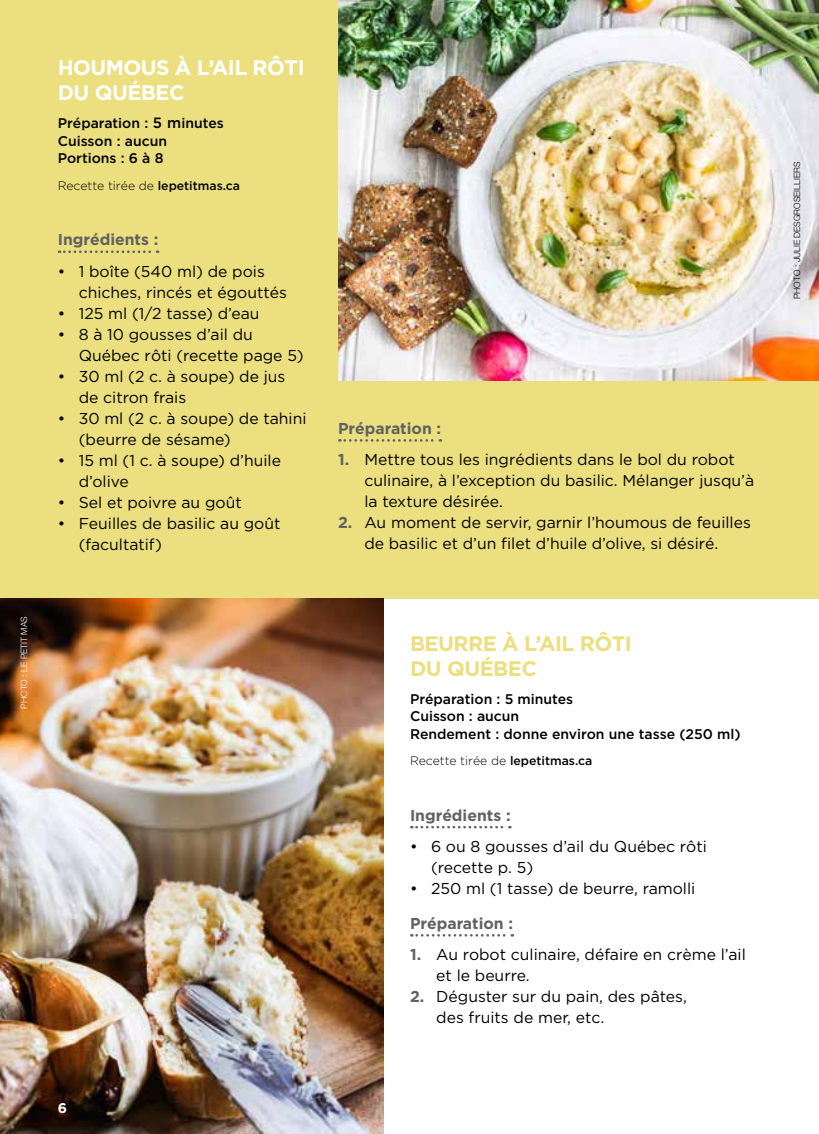
<style>
.page{position:relative;width:819px;height:1134px;background:#fff}
.page>*{position:absolute;margin:0;border:0;box-sizing:border-box;transform-origin:0 0}
.t1{font:700 21px/25.2px "Gotham";letter-spacing:-.025em;color:#fff}
.t2{font:700 21px/25.2px "Gotham";letter-spacing:-.025em;color:#ebdf80}
.t3{font:15.75px/21px "Gotham";color:#000}
.t4{font:700 15.75px "Gotham";color:#616161}
.t5{font:500 14px/17.5px "Gotham";color:#000}
.t6{font:700 14px "Gotham";color:#fff}
.t7{font:300 12.25px "Gotham HTF";color:#000}
.t8{font:300 8.75px "Helvetica Neue LT Std";color:#000}
.t9{font:300 8.75px "Helvetica Neue LT Std";color:#fff}
.s1{font-size:14.88px}
.s2{font-weight:500}
.s3{font-weight:700;color:#616161}
</style>
<div class="page">
<div style="left:0;top:0;width:819px;height:598px;background:#ebdf80"></div>
<hr style="left:818px;top:0;width:1px;height:1134px;background:#d5dee6">
<img style="left:0;top:598px;width:383px;height:536px">
<svg style="left:411px;top:826px;width:99px;height:2px"></svg>
<svg style="left:411px;top:934px;width:102px;height:3px"></svg>
<svg style="left:59px;top:250px;width:99px;height:3px"></svg>
<img style="left:338px;top:0;width:481px;height:380px">
<svg style="left:339px;top:439px;width:102px;height:3px"></svg>
<p class="t9" style="left:19px;top:709px;width:94px;rotate:-90deg">PHOTO : LE PETIT MAS</p>
<h1 class="t1" style="left:58px;top:55px;width:248px">HOUMOUS À L’AIL RÔTI<br>DU QUÉBEC</h1>
<p class="t5" style="left:58px;top:114px;width:168px">Préparation : <span class="s1">5 m</span>inutes<br>Cuisson : aucun<br>Portions : 6 à 8</p>
<p class="t7" style="left:58px;top:179px;width:184px">Recette tirée de <span class="s2">lepetitmas.ca</span></p>
<p class="t4" style="left:58px;top:231px;width:102px">Ingrédients :</p>
<p class="t3" style="left:79px;top:260px;width:210px;text-indent:-21px">• 1 boîte (540 ml) de pois chiches, rincés et égouttés</p>
<p class="t3" style="left:58px;top:302px;width:203px">• 125 ml (1/2 tasse) d’eau</p>
<p class="t3" style="left:79px;top:323px;width:227px;text-indent:-21px">• 8 à 10 gousses d’ail du<br>Québec rôti (recette page 5)</p>
<p class="t3" style="left:79px;top:365px;width:208px;text-indent:-21px">• 30 ml (2 c. à soupe) de jus de citron frais</p>
<p class="t3" style="left:79px;top:407px;width:229px;text-indent:-21px">• 30 ml (2 c. à soupe) de tahini (beurre de sésame)</p>
<p class="t3" style="left:79px;top:449px;width:204px;text-indent:-21px">• 15 ml (1 c. à soupe) d’huile d’olive</p>
<p class="t3" style="left:58px;top:491px;width:186px">• Sel et poivre au goût</p>
<p class="t3" style="left:79px;top:512px;width:203px;text-indent:-21px">• Feuilles de basilic au goût (facultatif)</p>
<p class="t6" style="left:58px;top:1100px;width:11px">6</p>
<p class="t4" style="left:338px;top:419px;width:105px">Préparation :</p>
<p class="t3" style="left:364px;top:449px;width:391px;text-indent:-26px"><span class="s3">1.</span> Mettre tous les ingrédients dans le bol du robot culinaire, à l’exception du basilic. Mélanger jusqu’à la texture désirée.</p>
<p class="t3" style="left:338px;top:512px;width:414px;text-align:center"><span class="s3">2.</span> Au moment de servir, garnir l’houmous de feuilles de basilic et d’un filet d’huile d’olive, si désiré.</p>
<h1 class="t2" style="left:410px;top:630px;width:223px">BEURRE À L’AIL RÔTI<br>DU QUÉBEC</h1>
<p class="t5" style="left:410px;top:690px;width:332px">Préparation : 5 minutes<br>Cuisson : aucun<br>Rendement : donne environ une tasse (250 ml)</p>
<p class="t7" style="left:410px;top:754px;width:184px">Recette tirée de <span class="s2">lepetitmas.ca</span></p>
<p class="t4" style="left:410px;top:806px;width:102px">Ingrédients :</p>
<p class="t3" style="left:431px;top:836px;width:277px;text-indent:-21px">• 6 ou 8 gousses d’ail du Québec rôti (recette p. 5)</p>
<p class="t3" style="left:410px;top:878px;width:287px">• 250 ml (1 tasse) de beurre, ramolli</p>
<p class="t4" style="left:410px;top:914px;width:105px">Préparation :</p>
<p class="t3" style="left:436px;top:944px;width:311px;text-indent:-26px"><span class="s3">1.</span> Au robot culinaire, défaire en crème l’ail et le beurre.</p>
<p class="t3" style="left:436px;top:986px;width:252px;text-indent:-26px"><span class="s3">2.</span> Déguster sur du pain, des pâtes, des fruits de mer, etc.</p>
<p class="t8" style="left:792px;top:299px;width:139px;rotate:-90deg">PHOTO : JULIE DESGROSEILLIERS</p>
</div>
